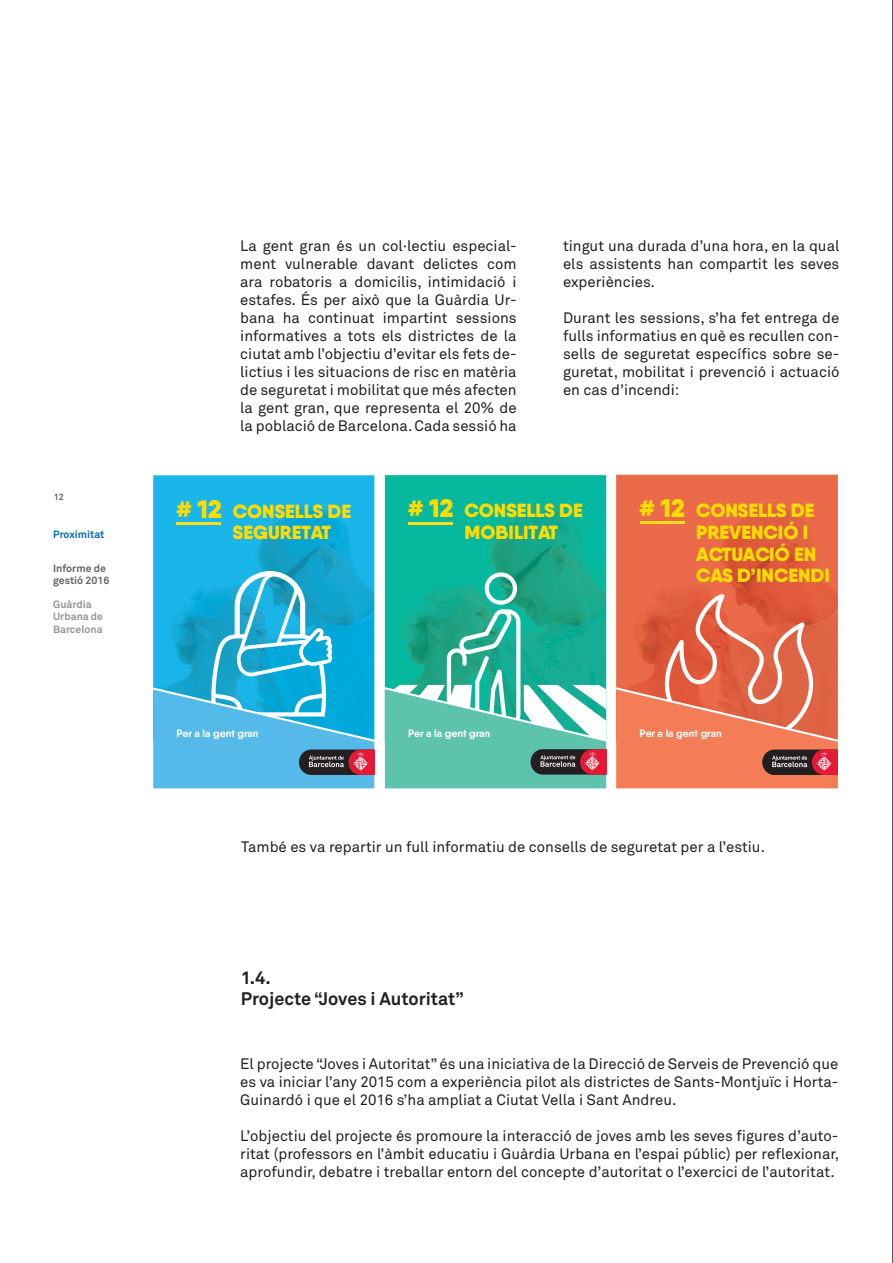
<style>
.page{position:relative;width:893px;height:1263px;background:#fff}
.page>*{position:absolute;margin:0;border:0;box-sizing:border-box;transform-origin:0 0}
.t1{font:900 19.05px/21.8px "Qanelas";color:#ffdc01}
.t2{font:700 18px/21px "Akkurat Pro";color:#231f20}
.t3{font:15px/18px "Akkurat Pro";color:#231f20;text-align:justify}
.t4{font:700 10.5px "Qanelas";color:#fff}
.t5{font:700 10.5px/12.6px "Akkurat Pro";color:#939598}
.t6{font:700 10.5px/12.6px "Akkurat Pro";color:#636366}
.t7{font:700 10.5px "Akkurat Pro";color:#006caa}
.t8{font:700 9px "Akkurat Pro";color:#636366}
.s1{font-size:25.2px}
.s2{font-size:25.35px}
</style>
<div class="page">
<hr style="left:892px;top:0;width:1px;height:1263px;background:#231f20">
<img style="left:616px;top:475px;width:222px;height:116px">
<hr style="left:640px;top:521px;width:44px;height:3px;background:#ffdd17">
<svg style="left:616px;top:591px;width:222px;height:197px;background:#e37154"></svg>
<img style="left:385px;top:475px;width:221px;height:92px">
<hr style="left:408px;top:522px;width:45px;height:3px;background:#ffdd17">
<svg style="left:385px;top:567px;width:221px;height:222px;background:#4ab8a2"></svg>
<img style="left:153px;top:475px;width:221px;height:93px">
<hr style="left:177px;top:522px;width:44px;height:3px;background:#ffdd17">
<svg style="left:153px;top:568px;width:221px;height:220px;background:#3ab0d9"></svg>
<p class="t8" style="left:54px;top:492px;width:12px">12</p>
<p class="t7" style="left:53px;top:527px;width:53px">Proximitat</p>
<p class="t6" style="left:53px;top:562px;width:58px">Informe de gestió 2016</p>
<p class="t5" style="left:53px;top:598px;width:51px">Guàrdia<br>Urbana de<br>Barcelona</p>
<p class="t3" style="left:240px;top:237px;width:278px">La gent gran és un col·lectiu especial&shy;ment vulnerable davant delictes com ara robatoris a domicilis, intimidació i estafes. És per això que la Guàrdia Ur&shy;bana ha continuat impartint sessions informatives a tots els districtes de la ciutat amb l’objectiu d’evitar els fets de&shy;lictius i les situacions de risc en matèria de seguretat i mobilitat que més afecten la gent gran, que representa el 20% de la població de Barcelona. Cada sessió ha</p>
<p class="t3" style="left:563px;top:237px;width:278px">tingut una durada d’una hora, en la qual els assistents han compartit les seves experiències.</p>
<p class="t3" style="left:563px;top:309px;width:278px">Durant les sessions, s’ha fet entrega de fulls informatius en què es recullen con&shy;sells de seguretat específics sobre se&shy;guretat, mobilitat i prevenció i actuació en cas d’incendi:</p>
<p class="t1" style="left:233px;top:500px;width:120px;text-indent:-57px"><span class="s1"># 12</span> CONSELLS DE<br>SEGURETAT</p>
<p class="t1" style="left:465px;top:500px;width:120px;text-indent:-57px"><span class="s1"># 12</span> CONSELLS DE<br>MOBILITAT</p>
<p class="t1" style="left:696px;top:499px;width:135px;text-indent:-57px"><span class="s2"># 12</span> CONSELLS DE<br>PREVENCIÓ I<br>ACTUACIÓ EN<br>CAS D’INCENDI</p>
<p class="t4" style="left:176px;top:727px;width:84px">Per a la gent gran</p>
<p class="t4" style="left:408px;top:727px;width:84px">Per a la gent gran</p>
<p class="t4" style="left:639px;top:727px;width:84px">Per a la gent gran</p>
<p class="t3" style="left:241px;top:838px;width:525px">També es va repartir un full informatiu de consells de seguretat per a l’estiu.</p>
<p class="t2" style="left:241px;top:967px;width:224px">1.4.<br>Projecte “Joves i Autoritat”</p>
<p class="t3" style="left:240px;top:1055px;width:600px">El projecte “Joves i Autoritat” és una iniciativa de la Direcció de Serveis de Prevenció que es va iniciar l’any 2015 com a experiència pilot als districtes de Sants-Montjuïc i Horta-Guinardó i que el 2016 s’ha ampliat a Ciutat Vella i Sant Andreu.</p>
<p class="t3" style="left:240px;top:1127px;width:600px">L’objectiu del projecte és promoure la interacció de joves amb les seves figures d’auto&shy;ritat (professors en l’àmbit educatiu i Guàrdia Urbana en l’espai públic) per reflexionar, aprofundir, debatre i treballar entorn del concepte d’autoritat o l’exercici de l’autoritat.</p>
</div>
